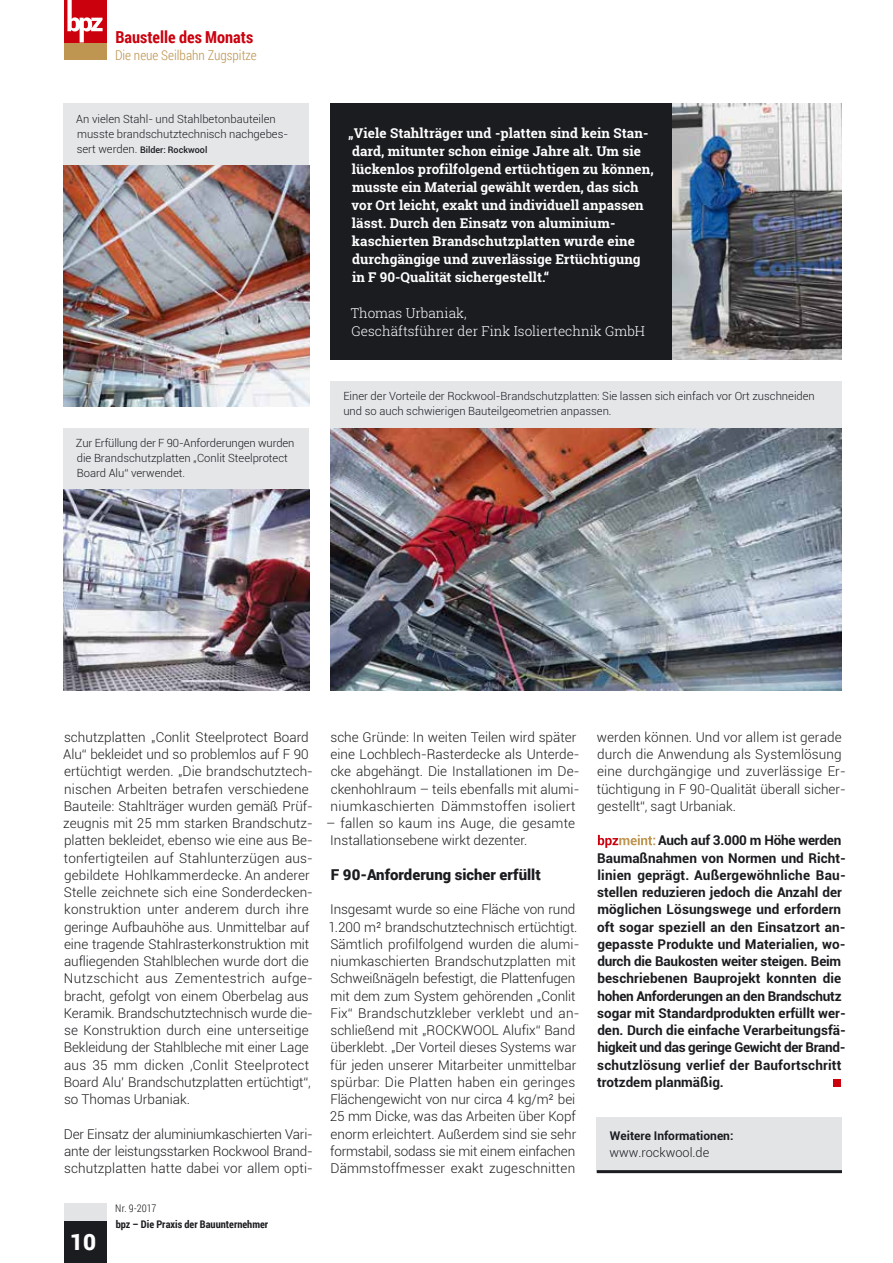
<style>
.page{position:relative;width:893px;height:1263px;background:#fff}
.page>*{position:absolute;margin:0;border:0;box-sizing:border-box;transform-origin:0 0}
.t1{font:900 22.5px "Roboto";color:#fff}
.t2{font:700 16.5px "Roboto Condensed";color:#cb010e}
.t3{font:900 15px "Roboto";color:#1b1c20}
.t4{font:300 13.5px/17.2px "Roboto";color:#1b1c20}
.t5{font:700 13.5px/17.2px "Roboto";color:#1b1c20}
.t6{font:700 13.5px/18px "Roboto Slab";color:#fff}
.t7{font:300 13.5px/18px "Roboto Slab";color:#fff}
.t8{font:300 13.5px "Roboto Condensed";color:#be9551}
.t9{font:300 12.75px "Roboto";color:#1b1c20}
.t10{font:700 12px "Roboto";color:#1b1c20}
.t11{font:300 11.25px/15px "Roboto";color:#1b1c20}
.t12{font:700 10.5px "Roboto Condensed";color:#1b1c20}
.t13{font:300 10.5px "Roboto Condensed";letter-spacing:.005em;color:#1b1c20}
.t14{font:500 9px "Roboto";color:#1b1c20}
.s1{font-weight:300;font-size:11.25px}
</style>
<div class="page">
<svg style="left:598px;top:835px;width:57px;height:13px"></svg>
<div style="left:834px;top:1079px;width:7px;height:8px;background:#cb010e"></div>
<img style="left:64px;top:165px;width:245px;height:242px">
<div style="left:597px;top:1117px;width:245px;height:55px;background:#e3e4e6"></div>
<hr style="left:597px;top:1170px;width:245px;height:3px;background:#1b1c20">
<div style="left:64px;top:428px;width:245px;height:62px;background:#e3e4e6"></div>
<div style="left:330px;top:104px;width:512px;height:256px;background:#1b1c20"></div>
<img style="left:673px;top:104px;width:169px;height:256px">
<img style="left:330px;top:428px;width:512px;height:262px">
<img style="left:64px;top:490px;width:245px;height:200px">
<div style="left:64px;top:104px;width:245px;height:61px;background:#e3e4e6"></div>
<div style="left:330px;top:381px;width:512px;height:47px;background:#e3e4e6"></div>
<div style="left:64px;top:1220px;width:42px;height:43px;background:#1b1c20"></div>
<div style="left:64px;top:43px;width:42px;height:17px;background:#be9551"></div>
<div style="left:64px;top:0;width:42px;height:43px;background:#cb010e"></div>
<svg style="left:67px;top:0;width:36px;height:43px"></svg>
<div style="left:64px;top:1203px;width:42px;height:17px;background:#e3e4e6"></div>
<p class="t2" style="left:115px;top:25px;width:139px">Baustelle des Monats</p>
<p class="t8" style="left:115px;top:45px;width:143px">Die neue Seilbahn Zugspitze</p>
<p class="t11" style="left:76px;top:111px;width:213px">An vielen Stahl- und Stahlbetonbauteilen musste brandschutztechnisch nachgebes-</p>
<p class="t14" style="left:77px;top:143px;width:132px"><span class="s1">sert werden.</span> Bilder: Rockwool</p>
<p class="t11" style="left:76px;top:435px;width:220px">Zur Erfüllung der F 90-Anforderungen wurden die Brandschutzplatten „Conlit Steelprotect<br>Board Alu“ verwendet.</p>
<p class="t6" style="left:348px;top:124px;width:307px">„Viele Stahlträger und -platten sind kein Stan&shy;dard, mitunter schon einige Jahre alt. Um sie lückenlos profilfolgend ertüchtigen zu können, musste ein Material gewählt werden, das sich vor Ort leicht, exakt und individuell anpassen lässt. Durch den Einsatz von aluminium&shy;kaschierten Brandschutzplatten wurde eine durchgängige und zuverlässige Ertüchtigung<br>in F 90-Qualität sichergestellt.“</p>
<p class="t7" style="left:351px;top:303px;width:296px">Thomas Urbaniak,<br>Geschäftsführer der Fink Isoliertechnik GmbH</p>
<p class="t11" style="left:343px;top:388px;width:473px">Einer der Vorteile der Rockwool-Brandschutzplatten: Sie lassen sich einfach vor Ort zuschneiden und so auch schwierigen Bauteilgeometrien anpassen.</p>
<p class="t4" style="left:330px;top:728px;width:250px">sche Gründe: In weiten Teilen wird später eine Lochblech-Rasterdecke als Unterde&shy;cke abgehängt. Die Installationen im De&shy;ckenhohlraum – teils ebenfalls mit alumi&shy;niumkaschierten Dämmstoffen isoliert</p>
<p class="t4" style="left:330px;top:814px;width:246px;text-indent:-4px">– fallen so kaum ins Auge, die gesamte<br>Installationsebene wirkt dezenter.</p>
<p class="t3" style="left:331px;top:864px;width:211px">F 90-Anforderung sicher erfüllt</p>
<p class="t4" style="left:328px;top:900px;width:253px">Insgesamt wurde so eine Fläche von rund 1.200 m² brandschutztechnisch ertüchtigt.<br>Sämtlich profilfolgend wurden die alumi&shy;niumkaschierten Brandschutzplatten mit Schweißnägeln befestigt, die Plattenfugen mit dem zum System gehörenden „Conlit Fix“ Brandschutzkleber verklebt und an&shy;schließend mit „ROCKWOOL Alufix“ Band überklebt. „Der Vorteil dieses Systems war für jeden unserer Mitarbeiter unmittelbar spürbar: Die Platten haben ein geringes Flächengewicht von nur circa 4 kg/m² bei 25 mm Dicke, was das Arbeiten über Kopf enorm erleichtert. Außerdem sind sie sehr formstabil, sodass sie mit einem einfachen Dämmstoffmesser exakt zugeschnitten</p>
<p class="t4" style="left:597px;top:728px;width:251px">werden können. Und vor allem ist gerade durch die Anwendung als Systemlösung eine durchgängige und zuverlässige Er&shy;tüchtigung in F 90-Qualität überall sicher&shy;gestellt“, sagt Urbaniak.</p>
<p class="t5" style="left:597px;top:831px;width:250px;text-indent:61px">Auch auf 3.000 m Höhe werden Baumaßnahmen von Normen und Richt&shy;linien geprägt. Außergewöhnliche Bau&shy;stellen reduzieren jedoch die Anzahl der möglichen Lösungswege und erfordern oft sogar speziell an den Einsatzort an&shy;gepasste Produkte und Materialien, wo&shy;durch die Baukosten weiter steigen. Beim beschriebenen Bauprojekt konnten die hohen Anforderungen an den Brandschutz sogar mit Standardprodukten erfüllt wer&shy;den. Durch die einfache Verarbeitungsfä&shy;higkeit und das geringe Gewicht der Brand&shy;schutzlösung verlief der Baufortschritt trotzdem planmäßig.</p>
<p class="t4" style="left:63px;top:728px;width:251px">schutzplatten „Conlit Steelprotect Board Alu“ bekleidet und so problemlos auf F 90 ertüchtigt werden. „Die brandschutztech&shy;nischen Arbeiten betrafen verschiedene Bauteile: Stahlträger wurden gemäß Prüf&shy;zeugnis mit 25 mm starken Brandschutz&shy;platten bekleidet, ebenso wie eine aus Be&shy;tonfertigteilen auf Stahlunterzügen aus&shy;gebildete Hohlkammerdecke. An anderer Stelle zeichnete sich eine Sonderdecken&shy;konstruktion unter anderem durch ihre geringe Aufbauhöhe aus. Unmittelbar auf eine tragende Stahlrasterkonstruktion mit aufliegenden Stahlblechen wurde dort die Nutzschicht aus Zementestrich aufge&shy;bracht, gefolgt von einem Oberbelag aus Keramik. Brandschutztechnisch wurde die&shy;se Konstruktion durch eine unterseitige Bekleidung der Stahlbleche mit einer Lage aus 35 mm dicken ,Conlit Steelprotect Board Alu’ Brandschutzplatten ertüchtigt“, so Thomas Urbaniak.</p>
<p class="t4" style="left:64px;top:1125px;width:251px;text-align:justify">Der Einsatz der aluminiumkaschierten Vari&shy;ante der leistungsstarken Rockwool Brand&shy;schutzplatten hatte dabei vor allem opti-</p>
<p class="t10" style="left:610px;top:1127px;width:125px">Weitere Informationen:</p>
<p class="t9" style="left:609px;top:1143px;width:101px">www.rockwool.de</p>
<h1 class="t1" style="left:70px;top:1226px;width:28px">10</h1>
<p class="t13" style="left:115px;top:1201px;width:43px">Nr. 9-2017</p>
<p class="t12" style="left:116px;top:1217px;width:154px">bpz – Die Praxis der Bauunternehmer</p>
</div>
